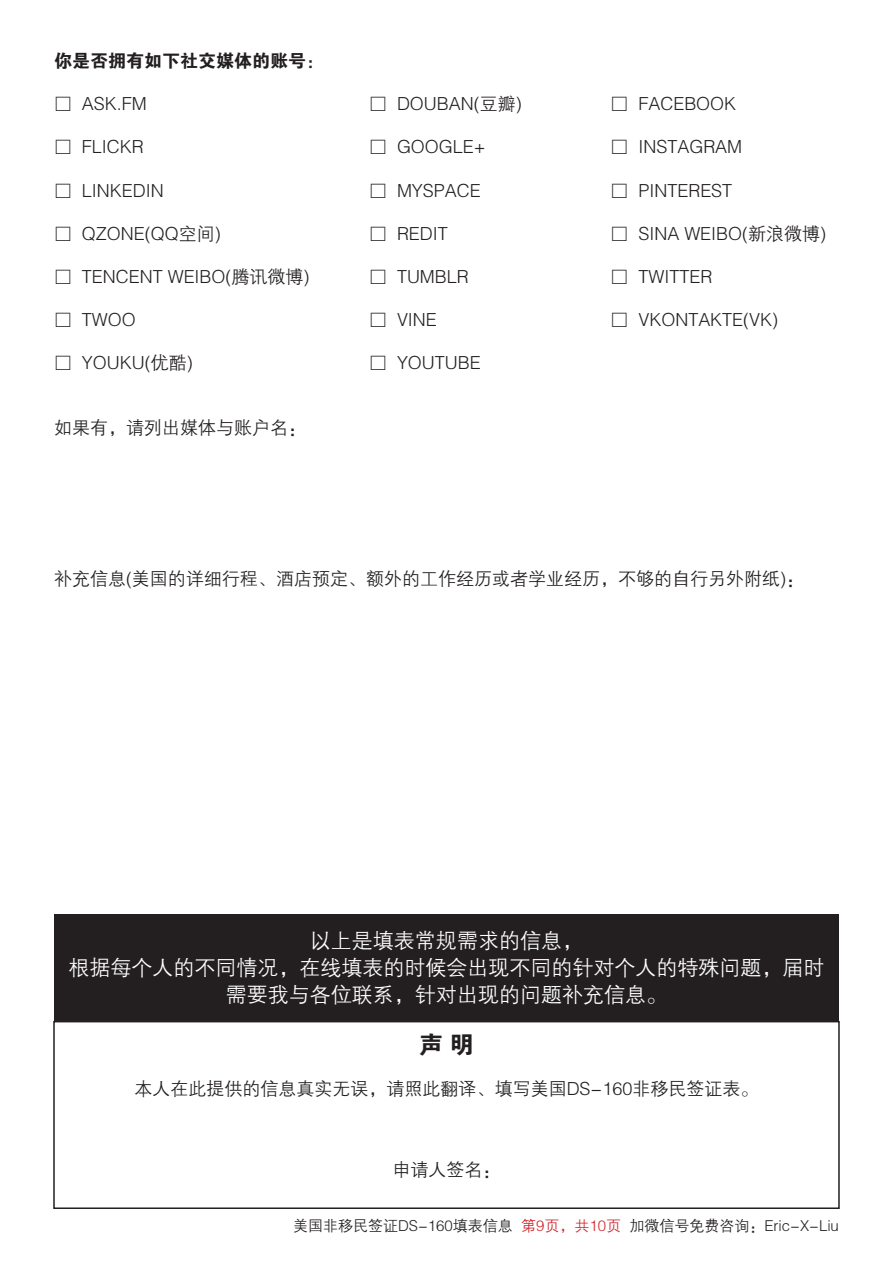
<style>
.page{position:relative;width:893px;height:1263px;background:#fff}
.page>*{position:absolute;margin:0;border:0;box-sizing:border-box;transform-origin:0 0}
.t1{font:24px "FZDHTK GBK1 0";color:#231f20}
.t2{font:21px/27px "FZZDXK GBK1 0";color:#fff;text-align:center}
.t3{font:18px "FZZDXK GBK1 0";color:#231f20}
.t4{font:18px "FZDHTK GBK1 0";color:#231f20}
.t5{font:15px "FZZDXK GBK1 0";color:#231f20}
.s1{color:#d1232a}
</style>
<div class="page">
<div style="left:54px;top:914px;width:785px;height:107px;background:#231f20"></div>
<div style="left:53px;top:1021px;width:787px;height:188px;border:2px solid #231f20"></div>
<p class="t4" style="left:54px;top:51px;width:271px">你是否拥有如下社交媒体的账号：</p>
<p class="t3" style="left:54px;top:94px;width:94px">□ ASK.FM</p>
<p class="t3" style="left:369px;top:94px;width:154px">□ DOUBAN(豆瓣)</p>
<p class="t3" style="left:610px;top:94px;width:127px">□ FACEBOOK</p>
<p class="t3" style="left:54px;top:137px;width:91px">□ FLICKR</p>
<p class="t3" style="left:369px;top:137px;width:118px">□ GOOGLE+</p>
<p class="t3" style="left:611px;top:137px;width:133px">□ INSTAGRAM</p>
<p class="t3" style="left:54px;top:180px;width:111px">□ LINKEDIN</p>
<p class="t3" style="left:369px;top:180px;width:113px">□ MYSPACE</p>
<p class="t3" style="left:611px;top:180px;width:123px">□ PINTEREST</p>
<p class="t3" style="left:54px;top:224px;width:168px">□ QZONE(QQ空间)</p>
<p class="t3" style="left:369px;top:224px;width:80px">□ REDIT</p>
<p class="t3" style="left:610px;top:224px;width:217px">□ SINA WEIBO(新浪微博)</p>
<p class="t3" style="left:54px;top:267px;width:257px">□ TENCENT WEIBO(腾讯微博)</p>
<p class="t3" style="left:369px;top:267px;width:101px">□ TUMBLR</p>
<p class="t3" style="left:610px;top:267px;width:103px">□ TWITTER</p>
<p class="t3" style="left:54px;top:310px;width:83px">□ TWOO</p>
<p class="t3" style="left:369px;top:310px;width:69px">□ VINE</p>
<p class="t3" style="left:611px;top:310px;width:169px">□ VKONTAKTE(VK)</p>
<p class="t3" style="left:54px;top:353px;width:140px">□ YOUKU(优酷)</p>
<p class="t3" style="left:369px;top:353px;width:113px">□ YOUTUBE</p>
<p class="t3" style="left:54px;top:418px;width:253px">如果有，请列出媒体与账户名：</p>
<p class="t3" style="left:54px;top:569px;width:751px">补充信息(美国的详细行程、酒店预定、额外的工作经历或者学业经历，不够的自行另外附纸)：</p>
<p class="t2" style="left:310px;top:927px;width:275px">以上是填表常规需求的信息，</p>
<p class="t2" style="left:68px;top:954px;width:758px">根据每个人的不同情况，在线填表的时候会出现不同的针对个人的特殊问题，届时需要我与各位联系，针对出现的问题补充信息。</p>
<p class="t1" style="left:419px;top:1031px;width:56px">声 明</p>
<p class="t3" style="left:135px;top:1078px;width:625px">本人在此提供的信息真实无误，请照此翻译、填写美国DS-160非移民签证表。</p>
<p class="t3" style="left:392px;top:1159px;width:109px">申请人签名：</p>
<p class="t5" style="left:293px;top:1218px;width:547px">美国非移民签证DS-160填表信息 <span class="s1">第9页，共10页</span> 加微信号免费咨询：Eric-X-Liu</p>
</div>
